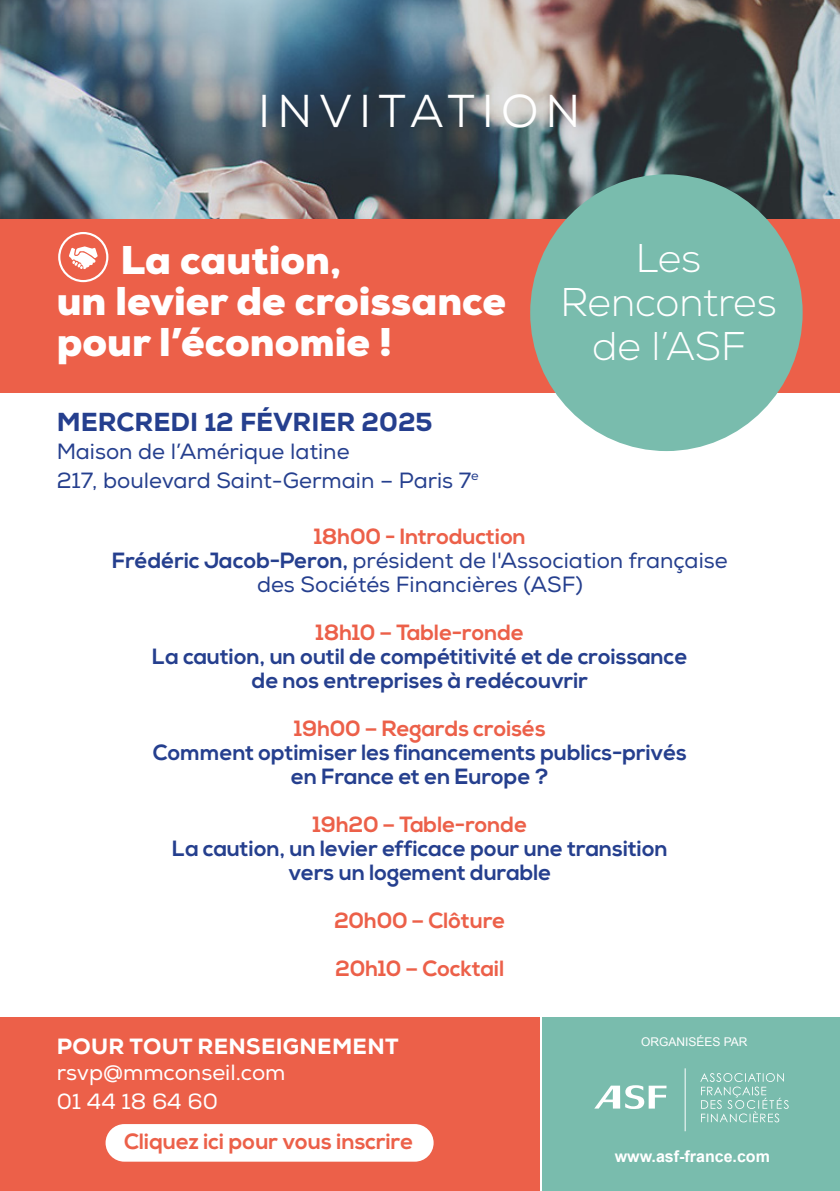
<style>
.page{position:relative;width:840px;height:1191px;background:#fff}
.page>*{position:absolute;margin:0;border:0;box-sizing:border-box;transform-origin:0 0}
.t1{font:46px "Nexa";letter-spacing:.15em;color:#fff}
.t2{font:900 40px/40.8px "Nexa";color:#fff}
.t3{font:300 40px "Nexa";color:#fff}
.t4{font:800 26px "Nexa";color:#253f8e}
.t5{font:700 22.2px "Nexa";color:#ec6049}
.t6{font:700 22px/24px "Nexa";color:#253f8e;text-align:center}
.t7{font:22px/24px "Nexa";color:#253f8e;text-align:center}
.t8{font:700 22px "Nexa";color:#ec6049}
.t9{font:22px "Nexa";color:#fff}
.t10{font:800 22px "Nexa";letter-spacing:.015em;color:#fff}
.t11{font:700 16px "Arial";color:#fff}
.t12{font:12px "Arial";color:#fff}
.s1{font-weight:700}
.s2{color:#ec6049}
</style>
<div class="page">
<img style="left:0;top:0;width:839px;height:219px">
<div style="left:0;top:219px;width:839px;height:173px;background:#ec6049"></div>
<div style="left:0;top:1017px;width:539px;height:174px;background:#ec6049"></div>
<div style="left:542px;top:1017px;width:297px;height:174px;background:#79bcad"></div>
<svg style="left:594px;top:1085px;width:72px;height:24px"></svg>
<svg style="left:700px;top:1073px;width:88px;height:49px"></svg>
<hr style="left:684px;top:1068px;width:1px;height:63px;background:#fff">
<div style="left:58px;top:232px;width:50px;height:50px;border:2px solid #fff;border-radius:50%"></div>
<svg style="left:69px;top:246px;width:29px;height:23px"></svg>
<div style="left:530px;top:174px;width:272px;height:277px;background:#79bcad;border-radius:50%"></div>
<div style="left:105px;top:1124px;width:328px;height:37px;background:#fff;border-radius:19px"></div>
<p class="t1" style="left:258px;top:82px;width:323px">INVITATION</p>
<p class="t2" style="left:57px;top:240px;width:450px;text-indent:64px">La caution,<br>un levier de croissance pour l’économie !</p>
<p class="t3" style="left:635px;top:234px;width:67px">Les</p>
<p class="t3" style="left:560px;top:278px;width:218px">Rencontres</p>
<p class="t3" style="left:592px;top:323px;width:155px">de l’ASF</p>
<p class="t4" style="left:57px;top:405px;width:377px">MERCREDI 12 FÉVRIER 2025</p>
<p class="t7" style="left:57px;top:440px;width:294px">Maison de l’Amérique latine</p>
<p class="t7" style="left:57px;top:468px;width:423px">217, boulevard Saint-Germain – Paris 7<sup>e</sup></p>
<p class="t8" style="left:314px;top:524px;width:213px">18h00 - Introduction</p>
<p class="t7" style="left:112px;top:549px;width:616px"><span class="s1">Frédéric Jacob-Peron,</span> président de l'Association française des Sociétés Financières (ASF)</p>
<p class="t6" style="left:152px;top:621px;width:536px"><span class="s2">18h10 – Table-ronde<br></span>La caution, un outil de compétitivité et de croissance de nos entreprises à redécouvrir</p>
<p class="t6" style="left:153px;top:717px;width:535px"><span class="s2">19h00 – Regards croisés<br></span>Comment optimiser les financements publics-privés en France et en Europe ?</p>
<p class="t6" style="left:172px;top:813px;width:497px"><span class="s2">19h20 – Table-ronde<br></span>La caution, un levier efficace pour une transition vers un logement durable</p>
<p class="t8" style="left:334px;top:908px;width:172px">20h00 – Clôture</p>
<p class="t8" style="left:335px;top:956px;width:170px">20h10 – Cocktail</p>
<p class="t10" style="left:57px;top:1032px;width:343px">POUR TOUT RENSEIGNEMENT</p>
<p class="t9" style="left:57px;top:1059px;width:230px">rsvp@mmconseil.com</p>
<p class="t9" style="left:57px;top:1088px;width:162px">01 44 18 64 60</p>
<p class="t5" style="left:124px;top:1128px;width:290px">Cliquez ici pour vous inscrire</p>
<p class="t12" style="left:640px;top:1034px;width:108px">ORGANISÉES PAR</p>
<p class="t11" style="left:614px;top:1146px;width:156px">www.asf-france.com</p>
</div>
